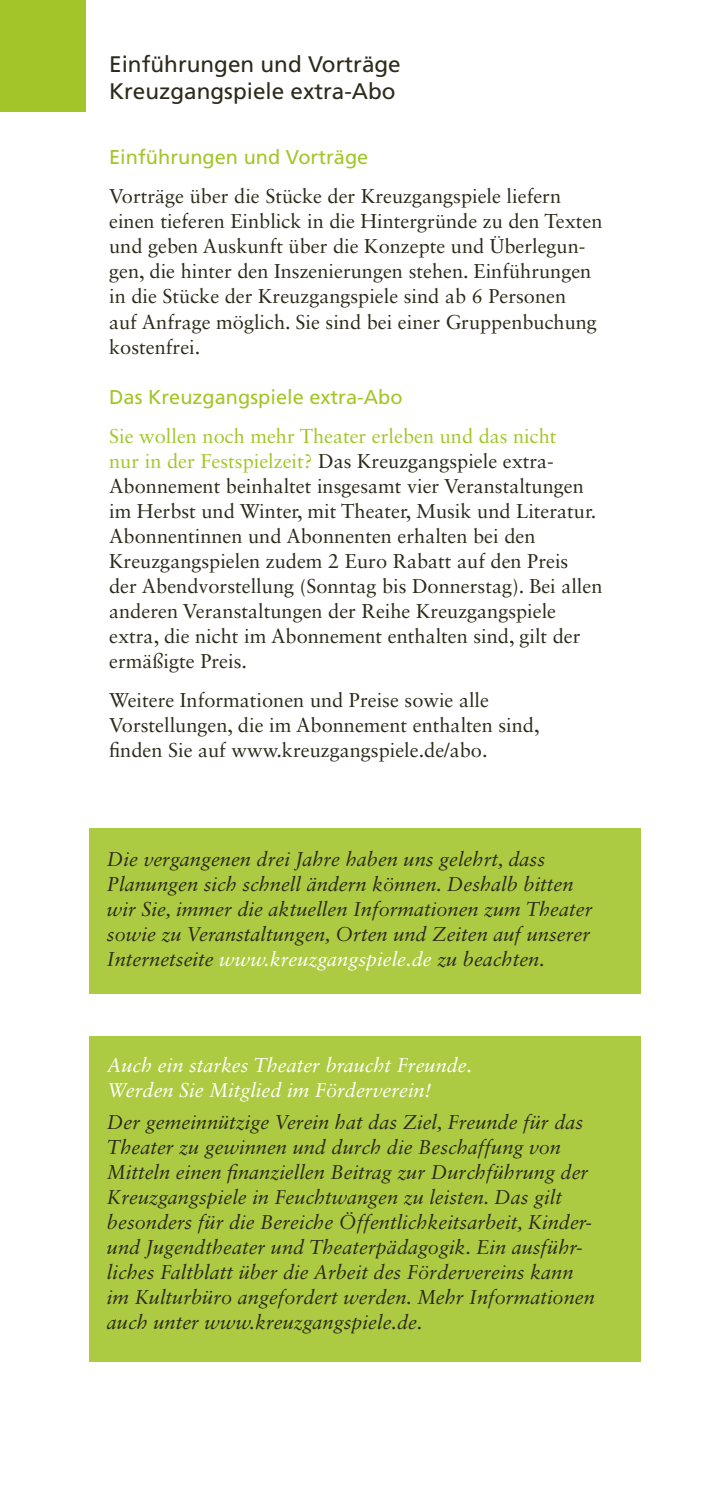
<style>
.page{position:relative;width:702px;height:1489px;background:#fff}
.page>*{position:absolute;margin:0;border:0;box-sizing:border-box;transform-origin:0 0}
.t1{font:22.5px/27.5px "Frutiger";color:#2c2a1a}
.t2{font:20px/25px "Sabon LT Std";color:#2c2a1a}
.t3{font:italic 20px/25px "Sabon LT Std";color:#2c2a1a}
.t4{font:italic 20px/25px "Sabon LT Std";color:#fff}
.t5{font:20px "Frutiger";color:#a2c629}
.s1{color:#a2c629}
.s2{color:#fff}
</style>
<div class="page">
<div style="left:0;top:0;width:85px;height:111px;background:#a2c629"></div>
<div style="left:89px;top:1035px;width:552px;height:326px;background:#adcb42"></div>
<div style="left:89px;top:828px;width:552px;height:165px;background:#adcb42"></div>
<p class="t1" style="left:109px;top:50px;width:293px">Einführungen und Vorträge<br>Kreuzgangspiele extra-Abo</p>
<p class="t5" style="left:109px;top:145px;width:261px">Einführungen und Vorträge</p>
<p class="t2" style="left:109px;top:184px;width:495px">Vorträge über die Stücke der Kreuzgangspiele liefern einen tieferen Einblick in die Hintergründe zu den Texten und geben Auskunft über die Konzepte und Überlegun&shy;gen, die hinter den Inszenierungen stehen. Einführungen in die Stücke der Kreuzgangspiele sind ab 6 Personen<br>auf Anfrage möglich. Sie sind bei einer Gruppenbuchung kostenfrei.</p>
<p class="t5" style="left:109px;top:385px;width:295px">Das Kreuzgangspiele extra-Abo</p>
<p class="t2" style="left:109px;top:423px;width:495px"><span class="s1">Sie wollen noch mehr Theater erleben und das nicht<br>nur in der Festspielzeit?</span> Das Kreuzgangspiele extra-Abonnement beinhaltet insgesamt vier Veranstaltungen im Herbst und Winter, mit Theater, Musik und Literatur.<br>Abonnentinnen und Abonnenten erhalten bei den Kreuzgangspielen zudem 2 Euro Rabatt auf den Preis<br>der Abendvorstellung (Sonntag bis Donnerstag). Bei allen anderen Veranstaltungen der Reihe Kreuzgangspiele extra, die nicht im Abonnement enthalten sind, gilt der ermäßigte Preis.</p>
<p class="t2" style="left:109px;top:687px;width:432px">Weitere Informationen und Preise sowie alle<br>Vorstellungen, die im Abonnement enthalten sind, finden Sie auf www.kreuzgangspiele.de/abo.</p>
<p class="t3" style="left:107px;top:846px;width:487px">Die vergangenen drei Jahre haben uns gelehrt, dass Planungen sich schnell ändern können. Deshalb bitten wir Sie, immer die aktuellen Informationen zum Theater sowie zu Veranstaltungen, Orten und Zeiten auf unserer Internetseite <span class="s2">www.kreuzgangspiele.de</span> zu beachten.</p>
<p class="t4" style="left:107px;top:1052px;width:367px">Auch ein starkes Theater braucht Freunde.<br>Werden Sie Mitglied im Förderverein!</p>
<p class="t3" style="left:107px;top:1109px;width:489px">Der gemeinnützige Verein hat das Ziel, Freunde für das Theater zu gewinnen und durch die Beschaffung von Mitteln einen finanziellen Beitrag zur Durchführung der Kreuzgangspiele in Feuchtwangen zu leisten. Das gilt besonders für die Bereiche Öffentlichkeitsarbeit, Kinder&shy;und Jugendtheater und Theaterpädagogik. Ein ausführ&shy;liches Faltblatt über die Arbeit des Fördervereins kann im Kulturbüro angefordert werden. Mehr Informationen auch unter www.kreuzgangspiele.de.</p>
</div>
